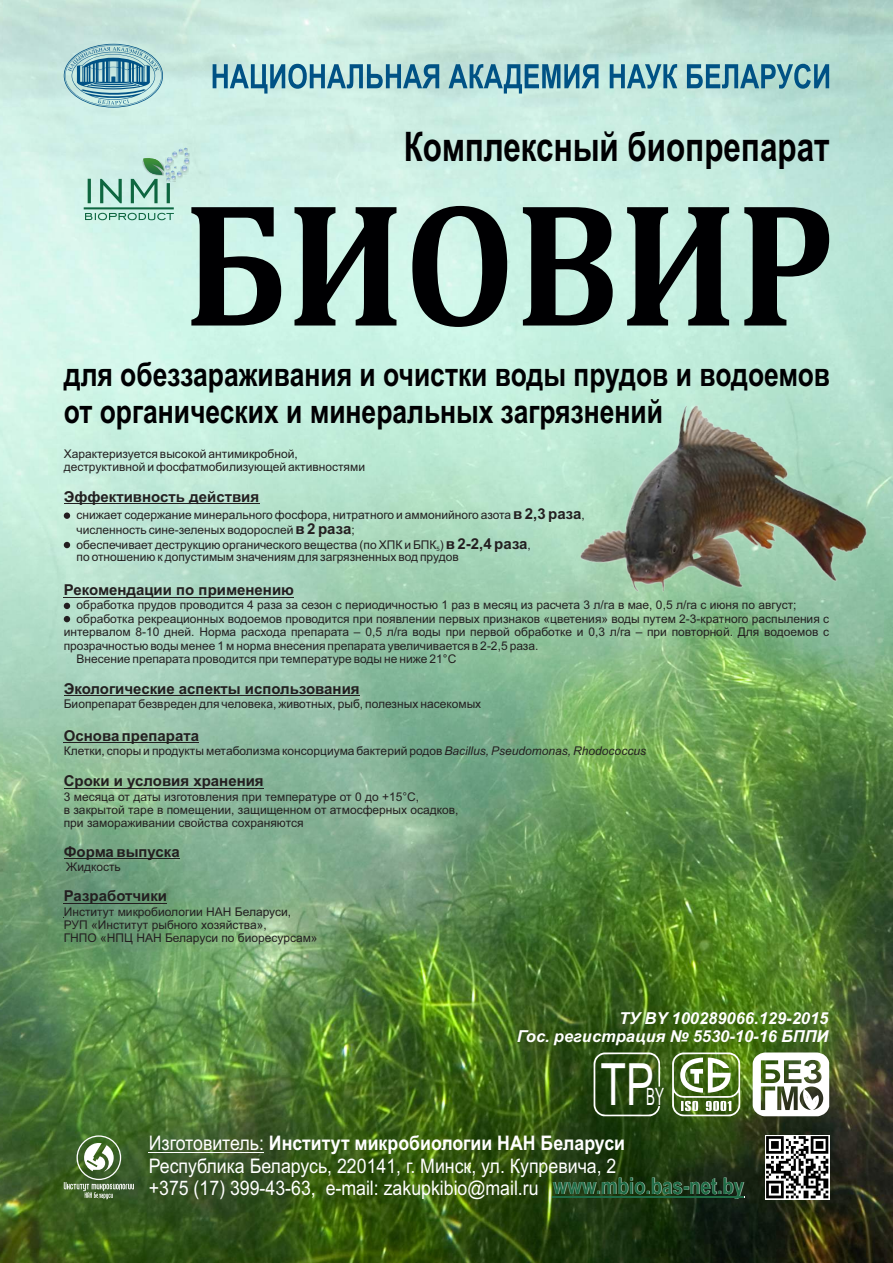
<style>
.page{position:relative;width:893px;height:1263px;background:#fff}
.page>*{position:absolute;margin:0;border:0;box-sizing:border-box;transform-origin:0 0}
.t1{font:700 177.45px "Cambria";color:#000002;scale:.9 1}
.t2{font:58.35px "Arial";color:#fff;scale:.72 1}
.t3{font:700 40.65px "Arial";color:#000002;scale:.77 1}
.t4{font:700 32.85px/36.8px "Arial";color:#000002;scale:.8 1}
.t5{font:23.85px "Arial";color:#fff;scale:.56 1}
.t6{font:20.1px/22.5px "Arial";color:#fff;scale:.88 1}
.t7{font:italic 700 16.5px/18.5px "Arial";color:#fff;text-align:right}
.t8{font:700 15px "Arial";color:#231f20}
.t9{font:12px/13.4px "Arial";color:#231f20}
.t10{font:6px "Arial";color:#231f20}
.s1{font-weight:700;font-size:15px}
.s2{font-style:italic}
.s3{font-weight:700}
.s4{font-weight:700;font-size:22.95px;color:#1f6b45}
</style>
<div class="page">
<img style="left:0;top:0;width:893px;height:1263px">
<hr style="left:64px;top:597px;width:230px;height:1px;background:#231f20">
<hr style="left:64px;top:742px;width:135px;height:1px;background:#231f20">
<hr style="left:64px;top:903px;width:103px;height:1px;background:#231f20">
<hr style="left:64px;top:788px;width:200px;height:1px;background:#231f20">
<hr style="left:64px;top:858px;width:116px;height:1px;background:#231f20">
<hr style="left:64px;top:695px;width:296px;height:1px;background:#231f20">
<div style="left:64px;top:512px;width:6px;height:7px;background:#231f20;border-radius:50%"></div>
<svg style="left:64px;top:542px;width:6px;height:6px"></svg>
<hr style="left:149px;top:1152px;width:115px;height:1px;background:#fff">
<svg style="left:212px;top:63px;width:618px;height:31px;background:#7db0bc"></svg>
<svg style="left:64px;top:44px;width:99px;height:64px;background:#8bbbc5"></svg>
<hr style="left:553px;top:1196px;width:191px;height:1px;background:#1f6b45">
<svg style="left:64px;top:1135px;width:70px;height:64px;background:#627f51"></svg>
<div style="left:183px;top:159px;width:7px;height:7px;background:#231f20;opacity:.2"></div>
<svg style="left:84px;top:148px;width:105px;height:72px;background:#add7c9"></svg>
<img style="left:765px;top:1135px;width:64px;height:64px">
<img style="left:557px;top:378px;width:320px;height:246px">
<svg style="left:64px;top:603px;width:6px;height:6px"></svg>
<svg style="left:64px;top:616px;width:6px;height:6px"></svg>
<hr style="left:64px;top:503px;width:195px;height:1px;background:#231f20">
<svg style="left:672px;top:1052px;width:68px;height:64px"></svg>
<svg style="left:753px;top:1052px;width:76px;height:64px"></svg>
<svg style="left:594px;top:1052px;width:66px;height:64px;background:#365321"></svg>
<h3 class="t3" style="left:404px;top:132px;width:554px">Комплексный биопрепарат</h3>
<h1 class="t1" style="left:184px;top:187px;width:725px">БИОВИР</h1>
<h3 class="t4" style="left:64px;top:359px;width:959px">для обеззараживания и очистки воды прудов и водоемов от органических и минеральных загрязнений</h3>
<p class="t9" style="left:64px;top:448px;width:303px">Характеризуется высокой антимикробной, деструктивной и фосфатмобилизующей активностями</p>
<p class="t8" style="left:64px;top:491px;width:197px">Эффективность действия</p>
<p class="t9" style="left:77px;top:508px;width:510px;line-height:15.1px">снижает содержание минерального фосфора, нитратного и аммонийного азота <span class="s1">в 2,3 раза</span>, численность сине-зеленых водорослей <span class="s1">в 2 раза</span>;<br>обеспечивает деструкцию органического вещества (по ХПК и БПК ) <span class="s1">в 2-2,4 раза</span>,</p>
<p class="t10" style="left:437px;top:547px;width:5px">5</p>
<p class="t9" style="left:77px;top:552px;width:384px">по отношению к допустимым значениям для загрязненных вод прудов</p>
<p class="t8" style="left:64px;top:584px;width:232px">Рекомендации по применению</p>
<p class="t9" style="left:77px;top:600px;width:721px">обработка прудов проводится 4 раза за сезон с периодичностью 1 раз в месяц из расчета 3 л/га в мае, 0,5 л/га с июня по август;</p>
<p class="t9" style="left:77px;top:613px;width:754px">обработка рекреационных водоемов проводится при появлении первых признаков «цветения» воды путем 2-3-кратного распыления с</p>
<p class="t9" style="left:64px;top:626px;width:767px">интервалом 8-10 дней. Норма расхода препарата – 0,5 л/га воды при первой обработке и 0,3 л/га – при повторной. Для водоемов с</p>
<p class="t9" style="left:64px;top:640px;width:476px">прозрачностью воды менее 1 м норма внесения препарата увеличивается в 2-2,5 раза.</p>
<p class="t9" style="left:77px;top:653px;width:381px">Внесение препарата проводится при температуре воды не ниже 21°С</p>
<p class="t8" style="left:64px;top:683px;width:297px">Экологические аспекты использования</p>
<p class="t9" style="left:64px;top:698px;width:419px">Биопрепарат безвреден для человека, животных, рыб, полезных насекомых</p>
<p class="t8" style="left:64px;top:730px;width:137px">Основа препарата</p>
<p class="t9" style="left:64px;top:745px;width:584px">Клетки, споры и продукты метаболизма консорциума бактерий родов <span class="s2">Bacillus, Pseudomonas, Rhodococcus</span></p>
<p class="t8" style="left:64px;top:775px;width:201px">Сроки и условия хранения</p>
<p class="t9" style="left:64px;top:791px;width:396px">3 месяца от даты изготовления при температуре от 0 до +15°С,<br>в закрытой таре в помещении, защищенном от атмосферных осадков, при замораживании свойства сохраняются</p>
<p class="t8" style="left:64px;top:846px;width:117px">Форма выпуска</p>
<p class="t9" style="left:66px;top:861px;width:56px">Жидкость</p>
<p class="t8" style="left:64px;top:890px;width:105px">Разработчики</p>
<p class="t9" style="left:64px;top:906px;width:255px">Институт микробиологии НАН Беларуси,<br>РУП «Институт рыбного хозяйства»,<br>ГНПО «НПЦ НАН Беларуси по биоресурсам»</p>
<h3 class="t7" style="left:517px;top:1010px;width:313px">ТУ BY 100289066.129-2015<br>Гос. регистрация № 5530-10-16 БППИ</h3>
<h2 class="t2" style="left:600px;top:1063px;width:76px">TP</h2>
<h3 class="t5" style="left:646px;top:1088px;width:33px">BY</h3>
<h3 class="t6" style="left:149px;top:1134px;width:678px">Изготовитель: <span class="s3">Институт микробиологии НАН Беларуси<br></span>Республика Беларусь, 220141, г. Минск, ул. Купревича, 2<br>+375 (17) 399-43-63, e-mail: zakupkibio@mail.ru <span class="s4">www.mbio.bas-net.by</span></h3>
</div>
